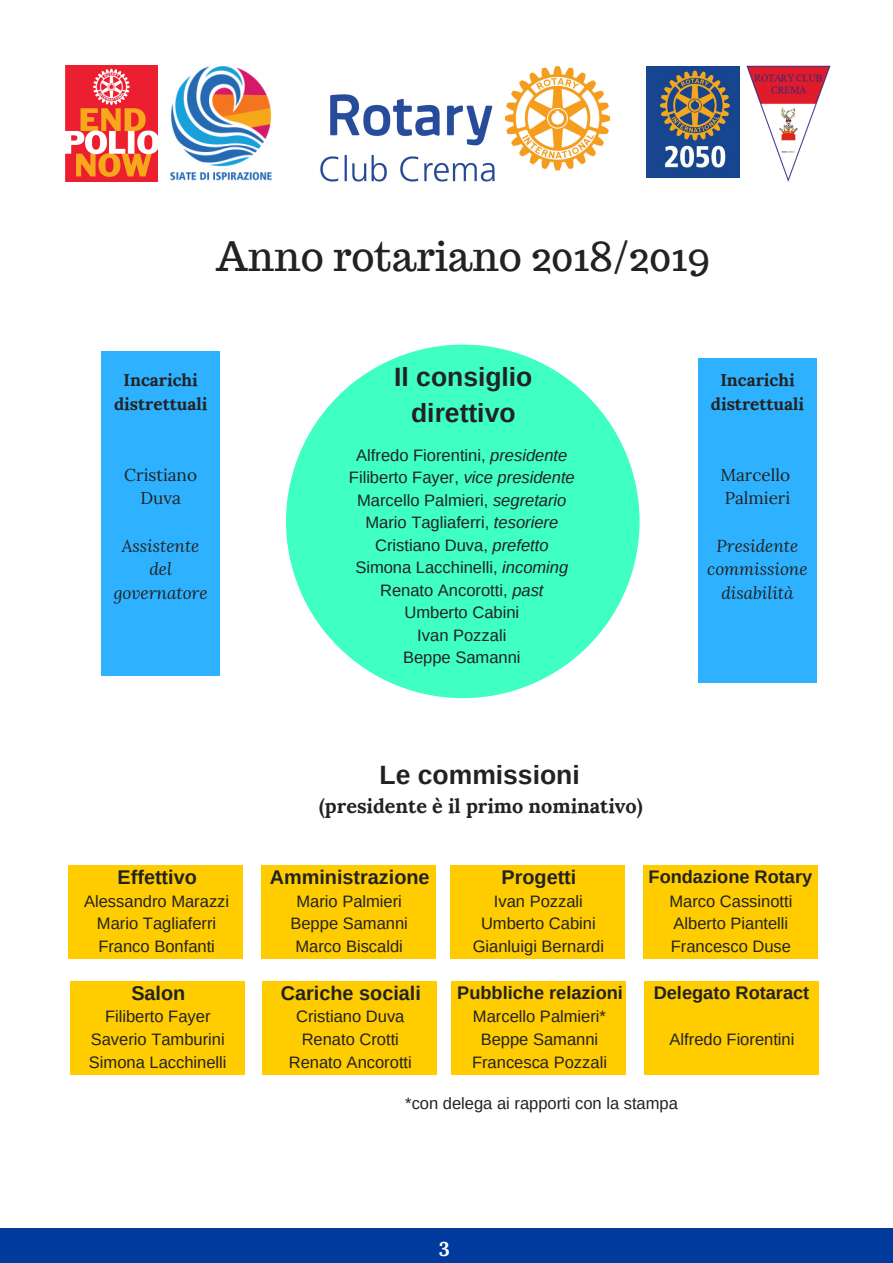
<style>
.page{position:relative;width:893px;height:1263px;background:#fff}
.page>*{position:absolute;margin:0;border:0;box-sizing:border-box;transform-origin:0 0}
.t1{font:39.75px "Trocchi";color:#222}
.t2{font:700 26.55px/36px "Arimo";color:#222;text-align:center}
.t3{font:700 19.8px "Arimo";color:#222}
.t4{font:700 19.8px "Lora";color:#222}
.t5{font:700 19.8px "Lora";color:#fff}
.t6{font:700 18.15px "Arimo";color:#222}
.t7{font:italic 17.1px/23.7px "Lora";color:#222;text-align:center}
.t8{font:700 17.1px/23.7px "Lora";color:#222;text-align:center}
.t9{font:17.1px/23.7px "Lora";color:#222;text-align:center}
.t10{font:16.5px/22.5px "Arimo";color:#222;text-align:center}
.s1{font-style:italic}
</style>
<div class="page">
<img style="left:320px;top:66px;width:291px;height:116px">
<img style="left:128px;top:66px;width:144px;height:116px">
<img style="left:746px;top:65px;width:85px;height:117px">
<img style="left:65px;top:65px;width:93px;height:116px">
<img style="left:646px;top:66px;width:94px;height:112px">
<svg style="left:286px;top:345px;width:354px;height:353px;fill:#3fffc2"></svg>
<div style="left:69px;top:865px;width:174px;height:93px;background:#fc0"></div>
<div style="left:101px;top:351px;width:119px;height:325px;background:#2eb2ff"></div>
<div style="left:698px;top:358px;width:118px;height:324px;background:#2eb2ff"></div>
<div style="left:0;top:1228px;width:893px;height:35px;background:#003a9c"></div>
<div style="left:261px;top:865px;width:175px;height:93px;background:#fc0"></div>
<div style="left:450px;top:865px;width:175px;height:93px;background:#fc0"></div>
<div style="left:643px;top:865px;width:174px;height:93px;background:#fc0"></div>
<div style="left:70px;top:981px;width:174px;height:93px;background:#fc0"></div>
<div style="left:262px;top:981px;width:175px;height:93px;background:#fc0"></div>
<div style="left:452px;top:981px;width:174px;height:93px;background:#fc0"></div>
<div style="left:644px;top:981px;width:175px;height:93px;background:#fc0"></div>
<h1 class="t1" style="left:216px;top:231px;width:497px">Anno rotariano 2018/2019</h1>
<p class="t8" style="left:114px;top:368px;width:95px">Incarichi distrettuali</p>
<p class="t9" style="left:124px;top:463px;width:74px">Cristiano<br>Duva</p>
<p class="t7" style="left:114px;top:533px;width:95px">Assistente del governatore</p>
<h2 class="t2" style="left:394px;top:359px;width:140px">Il consiglio direttivo</h2>
<p class="t10" style="left:349px;top:444px;width:227px">Alfredo Fiorentini, <span class="s1">presidente<br></span>Filiberto Fayer, <span class="s1">vice presidente<br></span>Marcello Palmieri, <span class="s1">segretario<br></span>Mario Tagliaferri, <span class="s1">tesoriere<br></span>Cristiano Duva, <span class="s1">prefetto<br></span>Simona Lacchinelli, <span class="s1">incoming<br></span>Renato Ancorotti, <span class="s1">past<br></span>Umberto Cabini<br>Ivan Pozzali<br>Beppe Samanni</p>
<p class="t8" style="left:711px;top:368px;width:95px">Incarichi distrettuali</p>
<p class="t9" style="left:720px;top:463px;width:71px;text-align:left">Marcello<br>Palmieri</p>
<p class="t7" style="left:707px;top:533px;width:102px">Presidente commissione disabilità</p>
<h2 class="t2" style="left:380px;top:756px;width:202px">Le commissioni</h2>
<p class="t4" style="left:319px;top:793px;width:325px">(presidente è il primo nominativo)</p>
<p class="t3" style="left:118px;top:866px;width:81px">Effettivo</p>
<p class="t10" style="left:84px;top:889px;width:147px">Alessandro Marazzi<br>Mario Tagliaferri<br>Franco Bonfanti</p>
<p class="t3" style="left:131px;top:982px;width:56px">Salon</p>
<p class="t10" style="left:89px;top:1005px;width:139px">Filiberto Fayer<br>Saverio Tamburini<br>Simona Lacchinelli</p>
<p class="t3" style="left:270px;top:866px;width:161px">Amministrazione</p>
<p class="t10" style="left:290px;top:889px;width:119px">Mario Palmieri<br>Beppe Samanni<br>Marco Biscaldi</p>
<p class="t3" style="left:281px;top:982px;width:141px">Cariche sociali</p>
<p class="t10" style="left:289px;top:1005px;width:125px">Cristiano Duva<br>Renato Crotti<br>Renato Ancorotti</p>
<p class="t3" style="left:501px;top:866px;width:76px">Progetti</p>
<p class="t10" style="left:473px;top:889px;width:133px">Ivan Pozzali<br>Umberto Cabini<br>Gianluigi Bernardi</p>
<p class="t6" style="left:457px;top:982px;width:167px">Pubbliche relazioni</p>
<p class="t10" style="left:472px;top:1005px;width:136px">Marcello Palmieri*<br>Beppe Samanni<br>Francesca Pozzali</p>
<p class="t6" style="left:649px;top:866px;width:165px">Fondazione Rotary</p>
<p class="t10" style="left:669px;top:889px;width:125px;text-align:left">Marco Cassinotti<br>Alberto Piantelli<br>Francesco Duse</p>
<p class="t6" style="left:654px;top:982px;width:157px">Delegato Rotaract</p>
<p class="t10" style="left:670px;top:1028px;width:126px">Alfredo Fiorentini</p>
<p class="t10" style="left:405px;top:1092px;width:274px">*con delega ai rapporti con la stampa</p>
<p class="t5" style="left:439px;top:1236px;width:13px">3</p>
</div>
